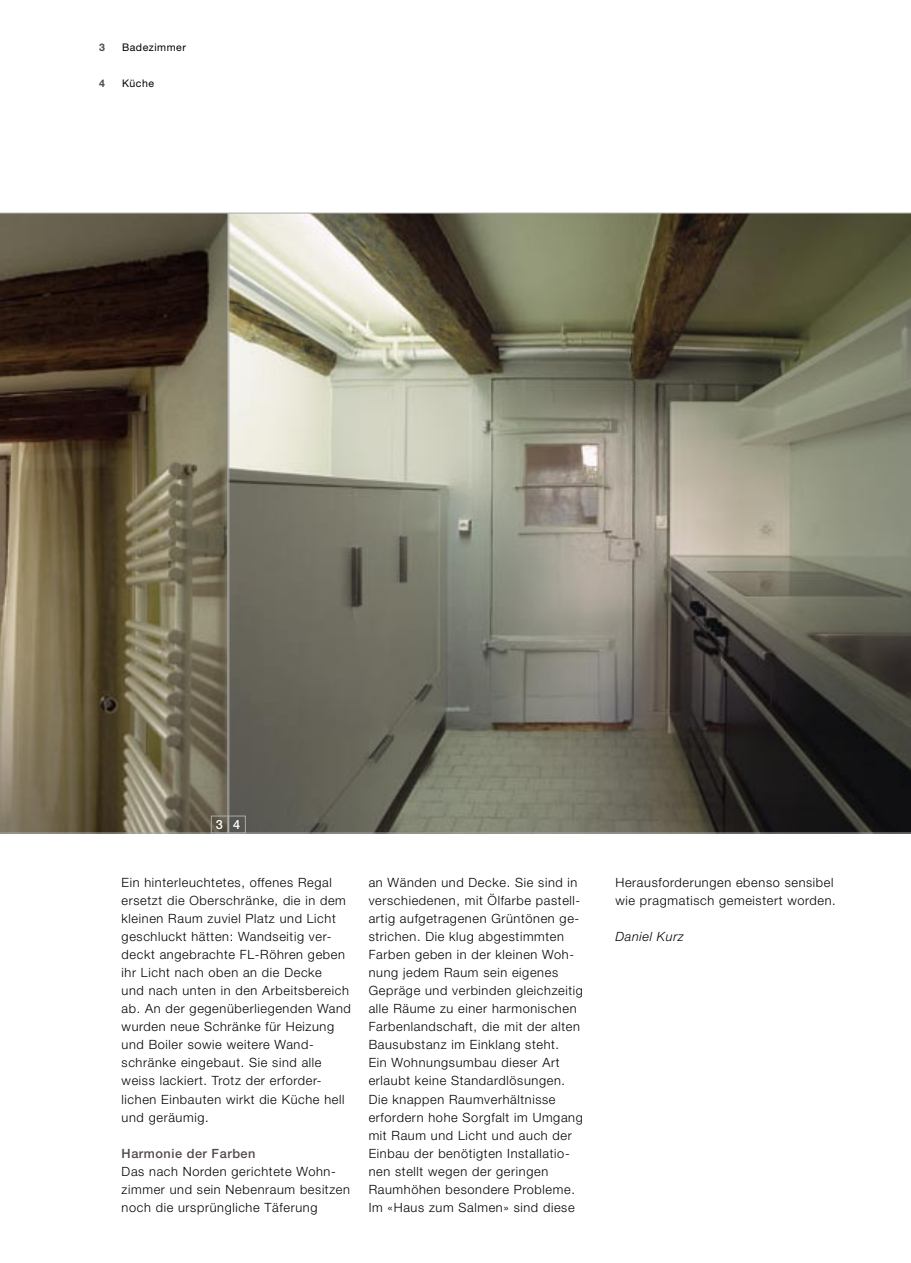
<style>
.page{position:relative;width:911px;height:1263px;background:#fff}
.page>*{position:absolute;margin:0;border:0;box-sizing:border-box;transform-origin:0 0}
.t1{font:300 12.75px/18px "Helvetica Neue LT";letter-spacing:.05em;color:#000}
.t2{font:500 12.75px "Helvetica Neue LT";letter-spacing:.04em;color:#554850}
.t3{font:italic 300 12.75px "Helvetica Neue LT";letter-spacing:.05em;color:#000}
.t4{font:500 12.75px "Helvetica Neue LT";color:#fff}
.t5{font:10.5px "Helvetica Neue LT";letter-spacing:.05em;color:#000}
.t6{font:700 10.5px "Helvetica Neue LT";color:#554850}
</style>
<div class="page">
<svg style="left:0;top:213px;width:228px;height:620px;background:#645943"></svg>
<svg style="left:228px;top:213px;width:683px;height:620px;background:#797768"></svg>
<div style="left:211px;top:815px;width:18px;height:18px;border:1px solid #aaa"></div>
<div style="left:228px;top:815px;width:18px;height:18px;border:1px solid #aaa"></div>
<p class="t6" style="left:99px;top:40px;width:7px">3</p>
<p class="t6" style="left:99px;top:76px;width:7px">4</p>
<p class="t5" style="left:122px;top:41px;width:65px">Badezimmer</p>
<p class="t5" style="left:122px;top:77px;width:34px">Küche</p>
<p class="t4" style="left:216px;top:817px;width:26px">3 4</p>
<p class="t1" style="left:122px;top:874px;width:231px">Ein hinterleuchtetes, offenes Regal ersetzt die Oberschränke, die in dem kleinen Raum zuviel Platz und Licht geschluckt hätten: Wandseitig ver&shy;deckt angebrachte FL-Röhren geben ihr Licht nach oben an die Decke<br>und nach unten in den Arbeitsbereich ab. An der gegenüberliegenden Wand wurden neue Schränke für Heizung und Boiler sowie weitere Wand&shy;schränke eingebaut. Sie sind alle weiss lackiert. Trotz der erforder&shy;lichen Einbauten wirkt die Küche hell und geräumig.</p>
<p class="t2" style="left:122px;top:1145px;width:135px">Harmonie der Farben</p>
<p class="t1" style="left:122px;top:1162px;width:230px">Das nach Norden gerichtete Wohn&shy;zimmer und sein Nebenraum besitzen noch die ursprüngliche Täferung</p>
<p class="t1" style="left:369px;top:874px;width:216px">an Wänden und Decke. Sie sind in verschiedenen, mit Ölfarbe pastell&shy;artig aufgetragenen Grüntönen ge&shy;strichen. Die klug abgestimmten<br>Farben geben in der kleinen Woh&shy;nung jedem Raum sein eigenes<br>Gepräge und verbinden gleichzeitig alle Räume zu einer harmonischen<br>Farbenlandschaft, die mit der alten<br>Bausubstanz im Einklang steht.<br>Ein Wohnungsumbau dieser Art erlaubt keine Standardlösungen.<br>Die knappen Raumverhältnisse erfordern hohe Sorgfalt im Umgang mit Raum und Licht und auch der<br>Einbau der benötigten Installatio&shy;nen stellt wegen der geringen<br>Raumhöhen besondere Probleme.<br>Im «Haus zum Salmen» sind diese</p>
<p class="t1" style="left:615px;top:874px;width:222px">Herausforderungen ebenso sensibel wie pragmatisch gemeistert worden.</p>
<p class="t3" style="left:615px;top:929px;width:70px">Daniel Kurz</p>
</div>
